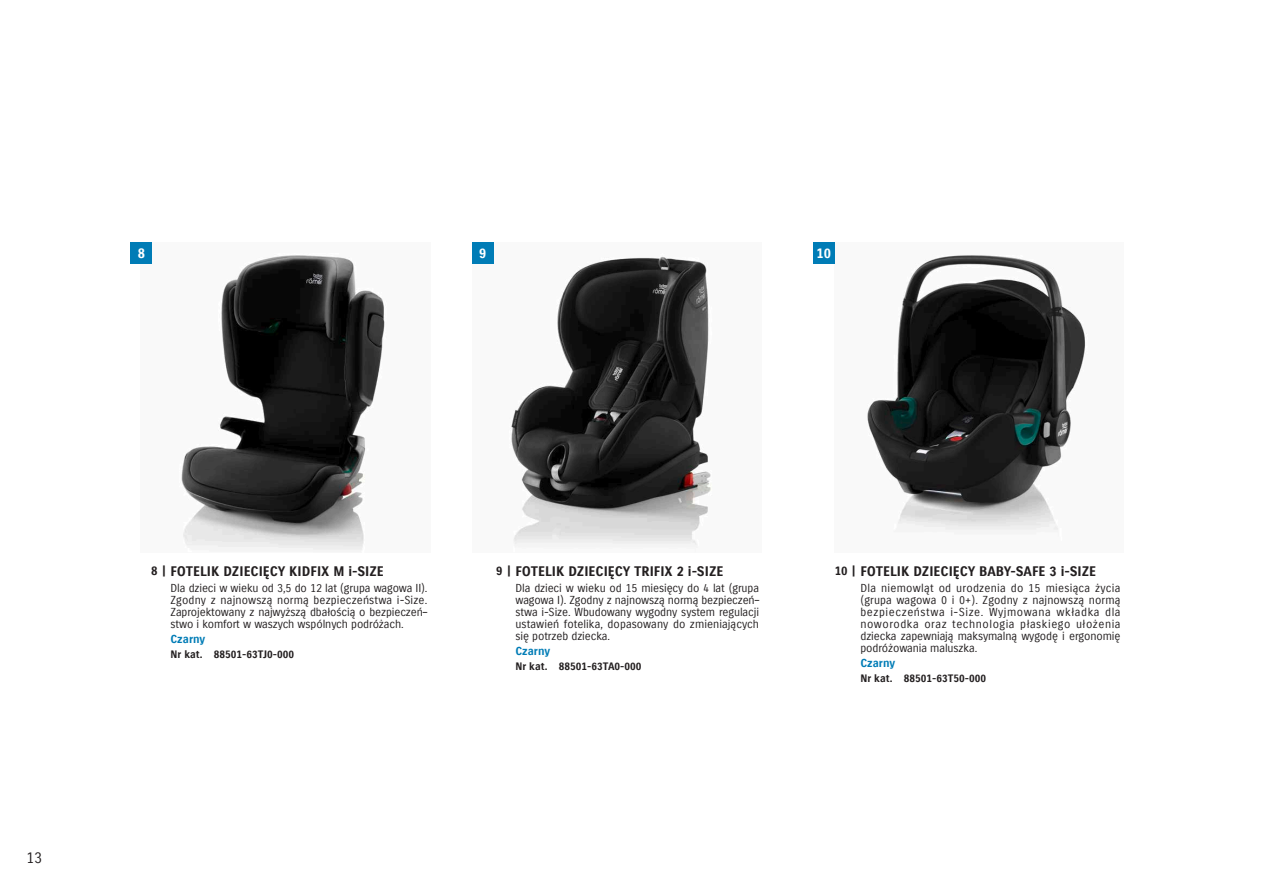
<style>
.page{position:relative;width:1263px;height:893px;background:#fff}
.page>*{position:absolute;margin:0;border:0;box-sizing:border-box;transform-origin:0 0}
.t1{font:15px "Suzuki PRO Regular";color:#231f20}
.Artikel_Name{font:13.5px "Suzuki PRO Bold";color:#231f20}
.Artikel_Name-2{font:13.5px "Suzuki PRO Bold";color:#fff}
.Artikel_Name-3{font:12px "Suzuki PRO Bold";color:#231f20}
.Artikel_Name-4{font:11.25px/12px "Suzuki PRO Regular";letter-spacing:-.01em;color:#231f20;text-align:justify}
.Artikel_Name-5{font:11.25px "Suzuki PRO Bold";color:#007cb6}
.Artikel_Nummer{font:10.5px "Suzuki PRO Bold";color:#231f20}
</style>
<div class="page">
<img style="left:834px;top:242px;width:253px;height:292px">
<img style="left:493px;top:242px;width:218px;height:306px">
<img style="left:181px;top:255px;width:204px;height:297px">
<div style="left:131px;top:242px;width:21px;height:22px;background:#007cb6"></div>
<div style="left:472px;top:242px;width:21px;height:22px;background:#007cb6"></div>
<div style="left:813px;top:242px;width:21px;height:22px;background:#007cb6"></div>
<p class="Artikel_Name-2" style="left:138px;top:245px;width:9px">8</p>
<p class="Artikel_Name-2" style="left:479px;top:245px;width:9px">9</p>
<p class="Artikel_Name-2" style="left:817px;top:245px;width:16px">10</p>
<h1 class="t1" style="left:26px;top:849px;width:18px">13</h1>
<p class="Artikel_Name-3" style="left:151px;top:563px;width:16px">8 |</p>
<p class="Artikel_Name" style="left:171px;top:563px;width:215px">FOTELIK DZIECIĘCY KIDFIX M i-SIZE</p>
<p class="Artikel_Name-4" style="left:171px;top:582px;width:258px">Dla dzieci w wieku od 3,5 do 12 lat (grupa wagowa II).<br>Zgodny z najnowszą normą bezpieczeństwa i-Size.<br>Zaprojektowany z najwyższą dbałością o bezpieczeń– stwo i komfort w waszych wspólnych podróżach.</p>
<p class="Artikel_Name-5" style="left:171px;top:632px;width:36px">Czarny</p>
<p class="Artikel_Nummer" style="left:171px;top:648px;width:33px">Nr kat.</p>
<p class="Artikel_Nummer" style="left:214px;top:648px;width:82px">88501-63TJ0-000</p>
<p class="Artikel_Name-3" style="left:496px;top:563px;width:16px">9 |</p>
<p class="Artikel_Name" style="left:515px;top:563px;width:209px">FOTELIK DZIECIĘCY TRIFIX 2 i-SIZE</p>
<p class="Artikel_Name-4" style="left:515px;top:582px;width:245px">Dla dzieci w wieku od 15 miesięcy do 4 lat (grupa wagowa I). Zgodny z najnowszą normą bezpieczeń– stwa i-Size. Wbudowany wygodny system regulacji ustawień fotelika, dopasowany do zmieniających się potrzeb dziecka.</p>
<p class="Artikel_Name-5" style="left:515px;top:644px;width:36px">Czarny</p>
<p class="Artikel_Nummer" style="left:515px;top:660px;width:33px">Nr kat.</p>
<p class="Artikel_Nummer" style="left:559px;top:660px;width:84px">88501-63TA0-000</p>
<p class="Artikel_Name-3" style="left:835px;top:563px;width:23px">10 |</p>
<p class="Artikel_Name" style="left:860px;top:563px;width:237px">FOTELIK DZIECIĘCY BABY-SAFE 3 i-SIZE</p>
<p class="Artikel_Name-4" style="left:860px;top:582px;width:262px">Dla niemowląt od urodzenia do 15 miesiąca życia (grupa wagowa 0 i 0+). Zgodny z najnowszą normą bezpieczeństwa i-Size. Wyjmowana wkładka dla noworodka oraz technologia płaskiego ułożenia dziecka zapewniają maksymalną wygodę i ergonomię podróżowania maluszka.</p>
<p class="Artikel_Name-5" style="left:860px;top:656px;width:36px">Czarny</p>
<p class="Artikel_Nummer" style="left:860px;top:672px;width:33px">Nr kat.</p>
<p class="Artikel_Nummer" style="left:904px;top:672px;width:84px">88501-63T50-000</p>
</div>
